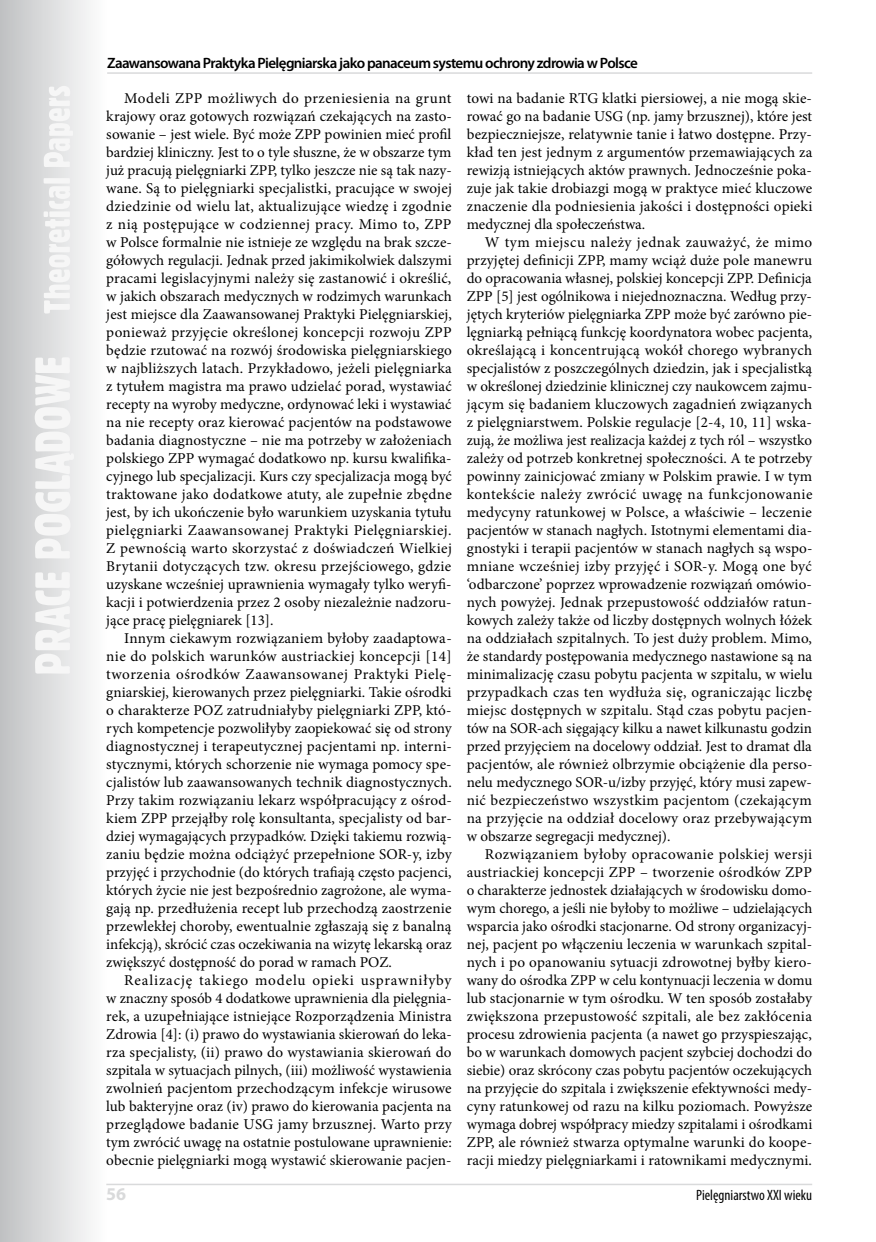
<style>
.page{position:relative;width:876px;height:1242px;background:#fff}
.page>*{position:absolute;margin:0;border:0;box-sizing:border-box;transform-origin:0 0}
.t1{font:700 18px "Myriad Pro";color:#d9dadb}
.t2{font:15px/18px "Minion Pro";color:#000;text-align:justify}
.t3{font:600 15px "Myriad Pro";letter-spacing:-.04em;color:#000}
.t4{font:600 15px "Myriad Pro";letter-spacing:-.01em;color:#000}
.t5{font:condensed 15px "Myriad Pro";color:#000}
</style>
<div class="page">
<svg style="left:0;top:0;width:90px;height:1242px"></svg>
<svg style="left:35px;top:86px;width:39px;height:587px"></svg>
<hr style="left:106px;top:1183px;width:706px;height:2px;background:#d9dadb">
<hr style="left:107px;top:72px;width:705px;height:2px;background:#d9dadb">
<p class="t4" style="left:107px;top:53px;width:411px">Advanced Nursing Practice as a panacea for healthcare in Poland</p>
<p class="t2" style="left:106px;top:89px;width:347px;text-indent:18px">Modeli ZPP możliwych do przeniesienia na grunt krajowy oraz gotowych rozwiązań czekających na zasto&shy;sowanie – jest wiele. Być może ZPP powinien mieć profil bardziej kliniczny. Jest to o tyle słuszne, że w obszarze tym już pracują pielęgniarki ZPP, tylko jeszcze nie są tak nazy&shy;wane. Są to pielęgniarki specjalistki, pracujące w swojej dziedzinie od wielu lat, aktualizujące wiedzę i zgodnie z nią postępujące w codziennej pracy. Mimo to, ZPP w Polsce formalnie nie istnieje ze względu na brak szcze&shy;gółowych regulacji. Jednak przed jakimikolwiek dalszymi pracami legislacyjnymi należy się zastanowić i określić, w jakich obszarach medycznych w rodzimych warunkach jest miejsce dla Zaawansowanej Praktyki Pielęgniarskiej, ponieważ przyjęcie określonej koncepcji rozwoju ZPP będzie rzutować na rozwój środowiska pielęgniarskiego w najbliższych latach. Przykładowo, jeżeli pielęgniarka z tytułem magistra ma prawo udzielać porad, wystawiać recepty na wyroby medyczne, ordynować leki i wystawiać na nie recepty oraz kierować pacjentów na podstawowe badania diagnostyczne – nie ma potrzeby w założeniach polskiego ZPP wymagać dodatkowo np. kursu kwalifika&shy;cyjnego lub specjalizacji. Kurs czy specjalizacja mogą być traktowane jako dodatkowe atuty, ale zupełnie zbędne jest, by ich ukończenie było warunkiem uzyskania tytułu pielęgniarki Zaawansowanej Praktyki Pielęgniarskiej.<br>Z pewnością warto skorzystać z doświadczeń Wielkiej Brytanii dotyczących tzw. okresu przejściowego, gdzie uzyskane wcześniej uprawnienia wymagały tylko weryfi&shy;kacji i potwierdzenia przez 2 osoby niezależnie nadzoru&shy;jące pracę pielęgniarek [13].</p>
<p class="t2" style="left:106px;top:629px;width:347px;text-indent:18px">Innym ciekawym rozwiązaniem byłoby zaadaptowa&shy;nie do polskich warunków austriackiej koncepcji [14] tworzenia ośrodków Zaawansowanej Praktyki Pielę&shy;gniarskiej, kierowanych przez pielęgniarki. Takie ośrodki o charakterze POZ zatrudniałyby pielęgniarki ZPP, któ&shy;rych kompetencje pozwoliłyby zaopiekować się od strony diagnostycznej i terapeutycznej pacjentami np. interni&shy;stycznymi, których schorzenie nie wymaga pomocy spe&shy;cjalistów lub zaawansowanych technik diagnostycznych.<br>Przy takim rozwiązaniu lekarz współpracujący z ośrod&shy;kiem ZPP przejąłby rolę konsultanta, specjalisty od bar&shy;dziej wymagających przypadków. Dzięki takiemu rozwią&shy;zaniu będzie można odciążyć przepełnione SOR-y, izby przyjęć i przychodnie (do których trafiają często pacjenci, których życie nie jest bezpośrednio zagrożone, ale wyma&shy;gają np. przedłużenia recept lub przechodzą zaostrzenie przewlekłej choroby, ewentualnie zgłaszają się z banalną infekcją), skrócić czas oczekiwania na wizytę lekarską oraz zwiększyć dostępność do porad w ramach POZ.</p>
<p class="t2" style="left:106px;top:971px;width:347px;text-indent:18px">Realizację takiego modelu opieki usprawniłyby w znaczny sposób 4 dodatkowe uprawnienia dla pielęgnia&shy;rek, a uzupełniające istniejące Rozporządzenia Ministra Zdrowia [4]: (i) prawo do wystawiania skierowań do leka&shy;rza specjalisty, (ii) prawo do wystawiania skierowań do szpitala w sytuacjach pilnych, (iii) możliwość wystawienia zwolnień pacjentom przechodzącym infekcje wirusowe lub bakteryjne oraz (iv) prawo do kierowania pacjenta na przeglądowe badanie USG jamy brzusznej. Warto przy tym zwrócić uwagę na ostatnie postulowane uprawnienie: obecnie pielęgniarki mogą wystawić skierowanie pacjen-</p>
<p class="t3" style="left:107px;top:54px;width:532px">Zaawansowana Praktyka Pielęgniarska jako panaceum systemu ochrony zdrowia w Polsce</p>
<p class="t2" style="left:467px;top:89px;width:347px">towi na badanie RTG klatki piersiowej, a nie mogą skie&shy;rować go na badanie USG (np. jamy brzusznej), które jest bezpieczniejsze, relatywnie tanie i łatwo dostępne. Przy&shy;kład ten jest jednym z argumentów przemawiających za rewizją istniejących aktów prawnych. Jednocześnie poka&shy;zuje jak takie drobiazgi mogą w praktyce mieć kluczowe znaczenie dla podniesienia jakości i dostępności opieki medycznej dla społeczeństwa.</p>
<p class="t2" style="left:467px;top:233px;width:347px;text-indent:18px">W tym miejscu należy jednak zauważyć, że mimo przyjętej definicji ZPP, mamy wciąż duże pole manewru do opracowania własnej, polskiej koncepcji ZPP. Definicja ZPP [5] jest ogólnikowa i niejednoznaczna. Według przy&shy;jętych kryteriów pielęgniarka ZPP może być zarówno pie&shy;lęgniarką pełniącą funkcję koordynatora wobec pacjenta, określającą i koncentrującą wokół chorego wybranych specjalistów z poszczególnych dziedzin, jak i specjalistką w określonej dziedzinie klinicznej czy naukowcem zajmu&shy;jącym się badaniem kluczowych zagadnień związanych z pielęgniarstwem. Polskie regulacje [2-4, 10, 11] wska&shy;zują, że możliwa jest realizacja każdej z tych ról – wszystko zależy od potrzeb konkretnej społeczności. A te potrzeby powinny zainicjować zmiany w Polskim prawie. I w tym kontekście należy zwrócić uwagę na funkcjonowanie medycyny ratunkowej w Polsce, a właściwie – leczenie pacjentów w stanach nagłych. Istotnymi elementami dia&shy;gnostyki i terapii pacjentów w stanach nagłych są wspo&shy;mniane wcześniej izby przyjęć i SOR-y. Mogą one być ‘odbarczone’ poprzez wprowadzenie rozwiązań omówio&shy;nych powyżej. Jednak przepustowość oddziałów ratun&shy;kowych zależy także od liczby dostępnych wolnych łóżek na oddziałach szpitalnych. To jest duży problem. Mimo, że standardy postępowania medycznego nastawione są na minimalizację czasu pobytu pacjenta w szpitalu, w wielu przypadkach czas ten wydłuża się, ograniczając liczbę miejsc dostępnych w szpitalu. Stąd czas pobytu pacjen&shy;tów na SOR-ach sięgający kilku a nawet kilkunastu godzin przed przyjęciem na docelowy oddział. Jest to dramat dla pacjentów, ale również olbrzymie obciążenie dla perso&shy;nelu medycznego SOR-u/izby przyjęć, który musi zapew&shy;nić bezpieczeństwo wszystkim pacjentom (czekającym na przyjęcie na oddział docelowy oraz przebywającym w obszarze segregacji medycznej).</p>
<p class="t2" style="left:467px;top:845px;width:347px;text-indent:18px">Rozwiązaniem byłoby opracowanie polskiej wersji austriackiej koncepcji ZPP – tworzenie ośrodków ZPP o charakterze jednostek działających w środowisku domo&shy;wym chorego, a jeśli nie byłoby to możliwe – udzielających wsparcia jako ośrodki stacjonarne. Od strony organizacyj&shy;nej, pacjent po włączeniu leczenia w warunkach szpital&shy;nych i po opanowaniu sytuacji zdrowotnej byłby kiero&shy;wany do ośrodka ZPP w celu kontynuacji leczenia w domu lub stacjonarnie w tym ośrodku. W ten sposób zostałaby zwiększona przepustowość szpitali, ale bez zakłócenia procesu zdrowienia pacjenta (a nawet go przyspieszając, bo w warunkach domowych pacjent szybciej dochodzi do siebie) oraz skrócony czas pobytu pacjentów oczekujących na przyjęcie do szpitala i zwiększenie efektywności medy&shy;cyny ratunkowej od razu na kilku poziomach. Powyższe wymaga dobrej współpracy miedzy szpitalami i ośrodkami ZPP, ale również stwarza optymalne warunki do koope&shy;racji miedzy pielęgniarkami i ratownikami medycznymi.</p>
<p class="t1" style="left:106px;top:1182px;width:21px">56</p>
<p class="t5" style="left:696px;top:1186px;width:118px">Pielęgniarstwo XXI wieku</p>
</div>
